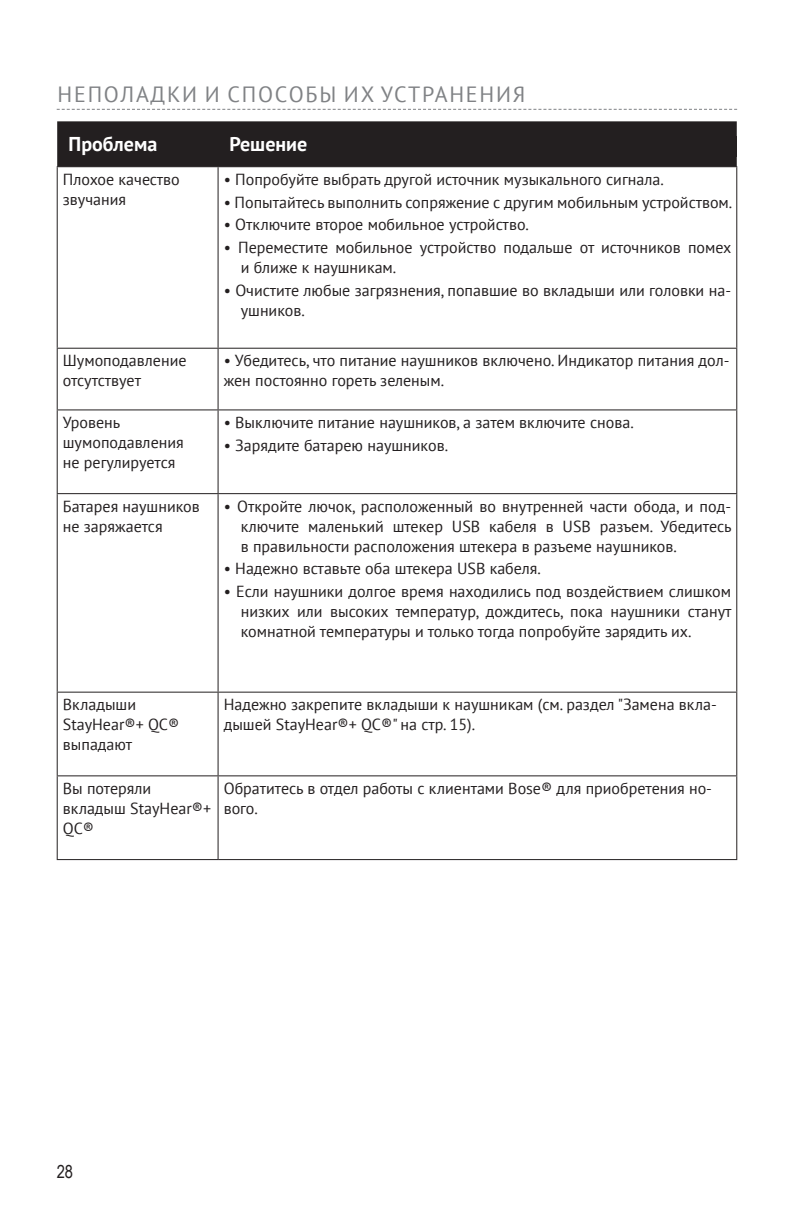
<style>
.page{position:relative;width:794px;height:1225px;background:#fff}
.page>*{position:absolute;margin:0;border:0;box-sizing:border-box;transform-origin:0 0}
.t1{font:22px "PT Sans";letter-spacing:.08em;color:#808285}
.t2{font:700 20px "PT Sans";color:#fff}
.t3{font:18px "Arial Narrow";color:#231f20}
.t4{font:16px/20px "PT Sans";color:#231f20}
</style>
<div class="page">
<svg style="left:57px;top:109px;width:680px;height:1px"></svg>
<div style="left:57px;top:121px;width:680px;height:45px;background:#231f20"></div>
<hr style="left:57px;top:166px;width:161px;height:1px;background:#231f20">
<hr style="left:57px;top:167px;width:1px;height:181px;background:#231f20">
<hr style="left:218px;top:166px;width:519px;height:1px;background:#231f20">
<hr style="left:217px;top:167px;width:1px;height:181px;background:#231f20">
<hr style="left:736px;top:167px;width:1px;height:181px;background:#231f20">
<hr style="left:57px;top:348px;width:161px;height:1px;background:#231f20">
<hr style="left:57px;top:349px;width:1px;height:60px;background:#231f20">
<hr style="left:218px;top:348px;width:519px;height:1px;background:#231f20">
<hr style="left:217px;top:349px;width:1px;height:60px;background:#231f20">
<hr style="left:736px;top:349px;width:1px;height:60px;background:#231f20">
<hr style="left:57px;top:409px;width:161px;height:1px;background:#231f20">
<hr style="left:57px;top:410px;width:1px;height:83px;background:#231f20">
<hr style="left:218px;top:409px;width:519px;height:1px;background:#231f20">
<hr style="left:217px;top:410px;width:1px;height:83px;background:#231f20">
<hr style="left:736px;top:410px;width:1px;height:83px;background:#231f20">
<hr style="left:57px;top:493px;width:161px;height:1px;background:#231f20">
<hr style="left:57px;top:494px;width:1px;height:197px;background:#231f20">
<hr style="left:218px;top:493px;width:519px;height:1px;background:#231f20">
<hr style="left:217px;top:494px;width:1px;height:197px;background:#231f20">
<hr style="left:736px;top:494px;width:1px;height:197px;background:#231f20">
<hr style="left:57px;top:691px;width:161px;height:1px;background:#231f20">
<hr style="left:57px;top:692px;width:1px;height:83px;background:#231f20">
<hr style="left:218px;top:691px;width:519px;height:1px;background:#231f20">
<hr style="left:217px;top:692px;width:1px;height:83px;background:#231f20">
<hr style="left:736px;top:692px;width:1px;height:83px;background:#231f20">
<hr style="left:57px;top:775px;width:161px;height:1px;background:#231f20">
<hr style="left:57px;top:776px;width:1px;height:83px;background:#231f20">
<hr style="left:218px;top:775px;width:519px;height:1px;background:#231f20">
<hr style="left:217px;top:776px;width:1px;height:83px;background:#231f20">
<hr style="left:736px;top:776px;width:1px;height:83px;background:#231f20">
<hr style="left:57px;top:859px;width:161px;height:1px;background:#231f20">
<hr style="left:218px;top:859px;width:519px;height:1px;background:#231f20">
<div style="left:69px;top:136px;width:149px;height:20px;background:#231f20"></div>
<div style="left:229px;top:136px;width:508px;height:20px;background:#231f20"></div>
<h1 class="t1" style="left:58px;top:80px;width:469px">НЕПОЛАДКИ И СПОСОБЫ ИХ УСТРАНЕНИЯ</h1>
<p class="t2" style="left:69px;top:131px;width:90px">Проблема</p>
<p class="t2" style="left:229px;top:131px;width:79px">Решение</p>
<p class="t4" style="left:63px;top:169px;width:118px">Плохое качество звучания</p>
<p class="t4" style="left:224px;top:169px;width:442px">• Попробуйте выбрать другой источник музыкального сигнала.</p>
<p class="t4" style="left:224px;top:192px;width:510px">• Попытайтесь выполнить сопряжение с другим мобильным устройством.</p>
<p class="t4" style="left:224px;top:214px;width:306px">• Отключите второе мобильное устройство.</p>
<p class="t4" style="left:241px;top:237px;width:492px;text-indent:-17px">• Переместите мобильное устройство подальше от источников помех и ближе к наушникам.</p>
<p class="t4" style="left:241px;top:280px;width:492px;text-indent:-17px">• Очистите любые загрязнения, попавшие во вкладыши или головки на&shy;ушников.</p>
<p class="t4" style="left:63px;top:350px;width:125px">Шумоподавление отсутствует</p>
<p class="t4" style="left:224px;top:350px;width:507px">• Убедитесь, что питание наушников включено. Индикатор питания дол&shy;жен постоянно гореть зеленым.</p>
<p class="t4" style="left:63px;top:412px;width:122px">Уровень шумоподавления не регулируется</p>
<p class="t4" style="left:224px;top:412px;width:411px">• Выключите питание наушников, а затем включите снова.</p>
<p class="t4" style="left:224px;top:435px;width:226px">• Зарядите батарею наушников.</p>
<p class="t4" style="left:63px;top:495px;width:138px">Батарея наушников не заряжается</p>
<p class="t4" style="left:241px;top:495px;width:492px;text-align:justify;text-indent:-17px">• Откройте лючок, расположенный во внутренней части обода, и под&shy;ключите маленький штекер USB кабеля в USB разъем. Убедитесь в правильности расположения штекера в разъеме наушников.</p>
<p class="t4" style="left:224px;top:558px;width:318px">• Надежно вставьте оба штекера USB кабеля.</p>
<p class="t4" style="left:241px;top:581px;width:492px;text-align:justify;text-indent:-17px">• Если наушники долгое время находились под воздействием слишком низких или высоких температур, дождитесь, пока наушники станут комнатной температуры и только тогда попробуйте зарядить их.</p>
<p class="t4" style="left:63px;top:694px;width:118px">Вкладыши<br>StayHear®+ QC® выпадают</p>
<p class="t4" style="left:224px;top:694px;width:494px">Надежно закрепите вкладыши к наушникам (см. раздел "Замена вкла&shy;дышей StayHear®+ QC®" на стр. 15).</p>
<p class="t4" style="left:63px;top:778px;width:150px">Вы потеряли вкладыш StayHear®+<br>QC®</p>
<p class="t4" style="left:224px;top:778px;width:490px">Обратитесь в отдел работы с клиентами Bose® для приобретения но&shy;вого.</p>
<p class="t3" style="left:57px;top:1158px;width:18px">28</p>
</div>
